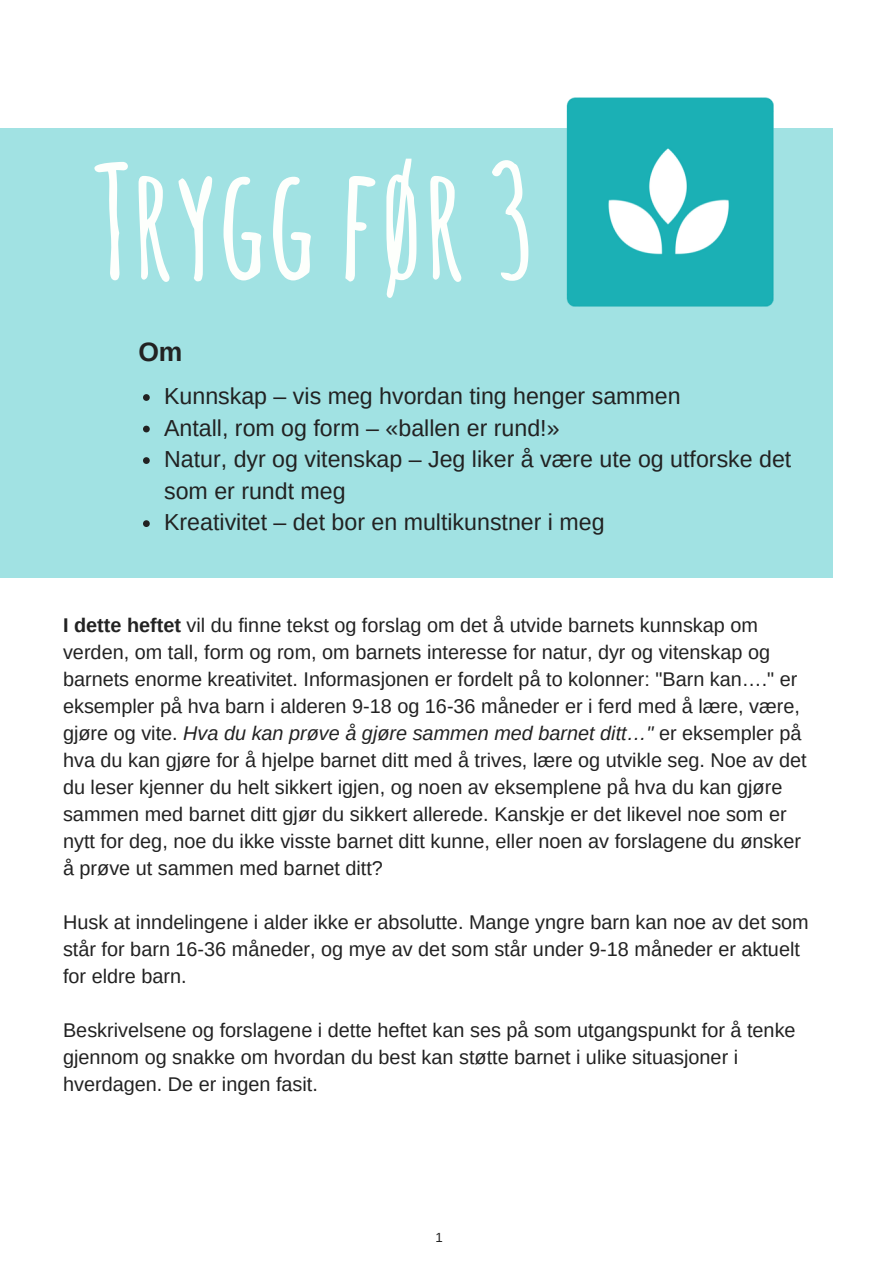
<style>
.page{position:relative;width:893px;height:1263px;background:#fff}
.page>*{position:absolute;margin:0;border:0;box-sizing:border-box;transform-origin:0 0}
.t1{font:700 155.1px "Amatic SC";color:#fdfffc}
.t2{font:700 26.55px "Arimo";color:#222}
.t3{font:23.25px/31.5px "Arimo";color:#222}
.t4{font:19.8px/27px "Arimo";color:#222}
.t5{font:13.2px "Arimo";color:#222}
.s1{font-weight:700}
.s2{font-style:italic}
</style>
<div class="page">
<div style="left:0;top:128px;width:833px;height:450px;background:#a1e2e3"></div>
<img style="left:566px;top:98px;width:208px;height:208px">
<svg style="left:143px;top:394px;width:7px;height:7px"></svg>
<svg style="left:143px;top:426px;width:7px;height:6px"></svg>
<svg style="left:143px;top:457px;width:7px;height:7px"></svg>
<svg style="left:143px;top:520px;width:7px;height:7px"></svg>
<h1 class="t1" style="left:91px;top:122px;width:444px">Tryggfør3</h1>
<h2 class="t2" style="left:138px;top:337px;width:46px">Om</h2>
<p class="t3" style="left:164px;top:380px;width:629px">Kunnskap – vis meg hvordan ting henger sammen<br>Antall, rom og form – «ballen er rund!»<br>Natur, dyr og vitenskap – Jeg liker å være ute og utforske det som er rundt meg<br>Kreativitet – det bor en multikunstner i meg</p>
<p class="t4" style="left:63px;top:611px;width:745px"><span class="s1">I dette heftet</span> vil du finne tekst og forslag om det å utvide barnets kunnskap om verden, om tall, form og rom, om barnets interesse for natur, dyr og vitenskap og barnets enorme kreativitet. Informasjonen er fordelt på to kolonner: "Barn kan…." er eksempler på hva barn i alderen 9-18 og 16-36 måneder er i ferd med å lære, være, gjøre og vite. <span class="s2">Hva du kan prøve å gjøre sammen med barnet ditt…"</span> er eksempler på hva du kan gjøre for å hjelpe barnet ditt med å trives, lære og utvikle seg. Noe av det du leser kjenner du helt sikkert igjen, og noen av eksemplene på hva du kan gjøre sammen med barnet ditt gjør du sikkert allerede. Kanskje er det likevel noe som er nytt for deg, noe du ikke visste barnet ditt kunne, eller noen av forslagene du ønsker å prøve ut sammen med barnet ditt?</p>
<p class="t4" style="left:63px;top:909px;width:747px">Husk at inndelingene i alder ikke er absolutte. Mange yngre barn kan noe av det som står for barn 16-36 måneder, og mye av det som står under 9-18 måneder er aktuelt for eldre barn.</p>
<p class="t4" style="left:63px;top:1017px;width:734px">Beskrivelsene og forslagene i dette heftet kan ses på som utgangspunkt for å tenke gjennom og snakke om hvordan du best kan støtte barnet i ulike situasjoner i hverdagen. De er ingen fasit.</p>
<p class="t5" style="left:435px;top:1230px;width:9px">1</p>
</div>
